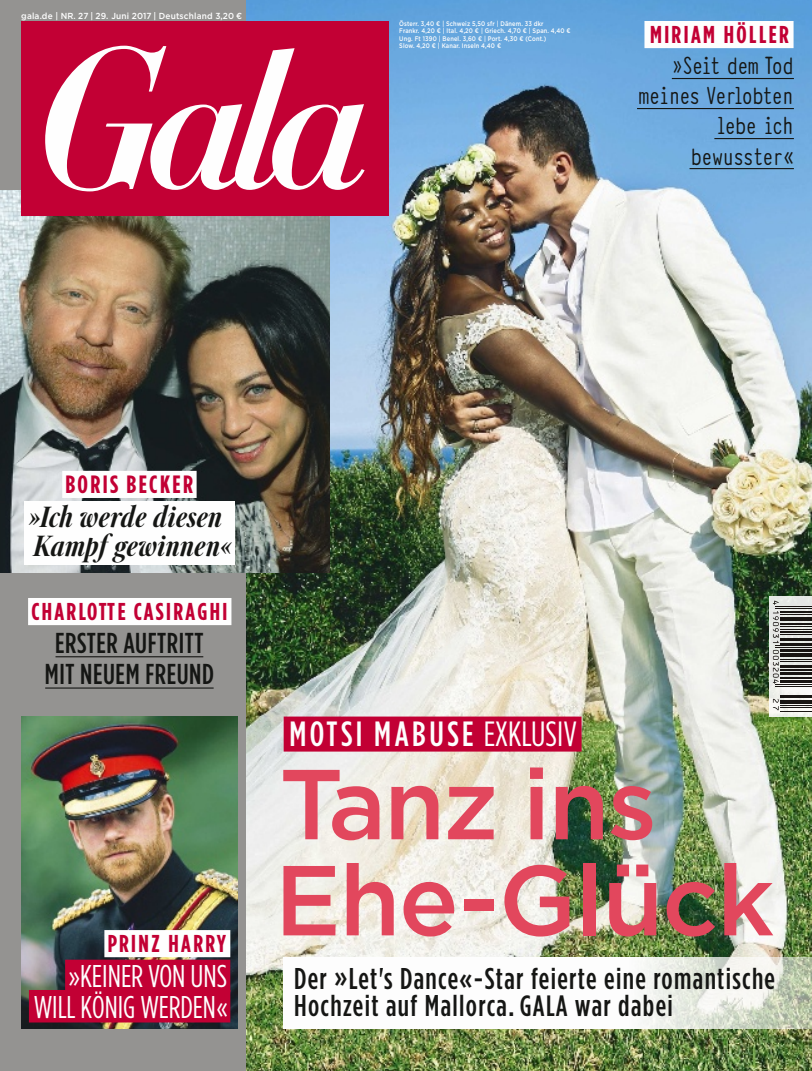
<style>
.page{position:relative;width:812px;height:1071px;background:#fff}
.page>*{position:absolute;margin:0;border:0;box-sizing:border-box;transform-origin:0 0}
.Cover_HL__pHL{font:500 99px "Gotham";letter-spacing:-.02em;color:#e2475d}
.Cover_Dachzeile_Goth{font:500 35px "Gotham Condensed";letter-spacing:.1em;color:#fefefe}
.Cover_Gotham_con_rot{font:31.38px "Gotham Condensed";color:#fefefe}
.Cover_Titel_Sub__pSU{font:500 30px "Gotham Condensed";letter-spacing:.045em;color:#151614}
.Cover_GlanzGala_ital{font:28.75px/28.8px "Glanz Gala Semibold Txt Italic";letter-spacing:-.005em;color:#151614;scale:.96 1}
.Cover_Gotham_condens{font:500 28.75px "Gotham Condensed";letter-spacing:.02em;color:#151614}
.Cover_Gotham_condens-2{font:27.5px "Typewriter Condensed";letter-spacing:-.065em;color:#151614;scale:.95 1}
.Cover_Gotham_condens-3{font:700 25px "Gotham Condensed";letter-spacing:.1em;color:#c20034}
.Cover_Gotham_condens-4{font:700 24.38px "Gotham Condensed";letter-spacing:.1em;color:#c20034}
.Cover_Ausgabe__pHW{font:500 8.75px "Gotham";letter-spacing:.02em;color:#fefefe;scale:.95 1}
.Cover_Ausgabe__pHW-2{font:500 6.62px/7.5px "Gotham";letter-spacing:.02em;color:#fefefe;scale:.86 1}
.s1{font-family:"Gotham Condensed"}
.s2{font-weight:400}
.s3{font-size:29.38px}
</style>
<div class="page">
<div style="left:0;top:0;width:246px;height:1070px;background:#949391"></div>
<img style="left:21px;top:716px;width:216px;height:311px">
<img style="left:246px;top:0;width:565px;height:1070px">
<div style="left:283px;top:716px;width:298px;height:35px;background:#c20034"></div>
<svg style="left:283px;top:956px;width:528px;height:71px"></svg>
<div style="left:28px;top:597px;width:203px;height:28px;background:#fefefe"></div>
<hr style="left:55px;top:656px;width:148px;height:1px;background:#151614">
<hr style="left:45px;top:687px;width:168px;height:1px;background:#151614">
<div style="left:65px;top:959px;width:165px;height:32px;background:#c20034"></div>
<div style="left:29px;top:989px;width:201px;height:33px;background:#c20034"></div>
<div style="left:104px;top:929px;width:126px;height:27px;background:#fefefe"></div>
<div style="left:644px;top:21px;width:149px;height:27px;background:#fefefe"></div>
<hr style="left:671px;top:78px;width:122px;height:1px;background:#151614">
<hr style="left:637px;top:108px;width:156px;height:1px;background:#151614">
<hr style="left:714px;top:138px;width:79px;height:1px;background:#151614">
<hr style="left:689px;top:168px;width:104px;height:1px;background:#151614">
<svg style="left:769px;top:596px;width:42px;height:120px"></svg>
<svg style="left:770px;top:597px;width:41px;height:119px;fill:#e6e9e5"></svg>
<hr style="left:774px;top:606px;width:37px;height:1px;background:#1b1714">
<hr style="left:774px;top:608px;width:37px;height:1px;background:#1b1714">
<hr style="left:779px;top:610px;width:32px;height:2px;background:#1b1714">
<hr style="left:779px;top:614px;width:32px;height:1px;background:#1b1714">
<hr style="left:779px;top:616px;width:32px;height:1px;background:#1b1714">
<hr style="left:779px;top:618px;width:32px;height:2px;background:#1b1714">
<hr style="left:779px;top:623px;width:32px;height:2px;background:#1b1714">
<hr style="left:779px;top:625px;width:32px;height:1px;background:#1b1714">
<hr style="left:779px;top:629px;width:32px;height:1px;background:#1b1714">
<hr style="left:779px;top:631px;width:32px;height:1px;background:#1b1714">
<hr style="left:779px;top:633px;width:32px;height:1px;background:#1b1714">
<hr style="left:779px;top:637px;width:32px;height:1px;background:#1b1714">
<hr style="left:779px;top:639px;width:32px;height:2px;background:#1b1714">
<hr style="left:779px;top:642px;width:32px;height:2px;background:#1b1714">
<hr style="left:774px;top:645px;width:37px;height:1px;background:#1b1714">
<hr style="left:774px;top:647px;width:37px;height:1px;background:#1b1714">
<hr style="left:779px;top:648px;width:32px;height:3px;background:#1b1714">
<hr style="left:779px;top:652px;width:32px;height:1px;background:#1b1714">
<hr style="left:779px;top:654px;width:32px;height:3px;background:#1b1714">
<hr style="left:779px;top:658px;width:32px;height:1px;background:#1b1714">
<hr style="left:779px;top:660px;width:32px;height:1px;background:#1b1714">
<hr style="left:779px;top:664px;width:32px;height:1px;background:#1b1714">
<hr style="left:779px;top:666px;width:32px;height:2px;background:#1b1714">
<hr style="left:779px;top:669px;width:32px;height:1px;background:#1b1714">
<hr style="left:779px;top:672px;width:32px;height:2px;background:#1b1714">
<hr style="left:779px;top:676px;width:32px;height:1px;background:#1b1714">
<hr style="left:779px;top:678px;width:32px;height:1px;background:#1b1714">
<hr style="left:779px;top:679px;width:32px;height:3px;background:#1b1714">
<hr style="left:774px;top:684px;width:37px;height:1px;background:#1b1714">
<hr style="left:774px;top:685px;width:37px;height:1px;background:#1b1714">
<hr style="left:779px;top:694px;width:32px;height:1px;background:#1b1714">
<hr style="left:779px;top:696px;width:32px;height:2px;background:#1b1714">
<hr style="left:779px;top:699px;width:32px;height:2px;background:#1b1714">
<hr style="left:779px;top:702px;width:32px;height:2px;background:#1b1714">
<hr style="left:779px;top:704px;width:32px;height:1px;background:#1b1714">
<hr style="left:779px;top:707px;width:32px;height:1px;background:#1b1714">
<hr style="left:779px;top:710px;width:32px;height:1px;background:#1b1714">
<svg style="left:772px;top:600px;width:6px;height:4px"></svg>
<svg style="left:772px;top:611px;width:6px;height:31px"></svg>
<svg style="left:772px;top:649px;width:6px;height:34px"></svg>
<svg style="left:772px;top:698px;width:6px;height:12px"></svg>
<img style="left:0;top:191px;width:330px;height:381px">
<div style="left:24px;top:500px;width:211px;height:64px;background:#fefefe"></div>
<div style="left:21px;top:21px;width:367px;height:195px;background:#c20034"></div>
<svg style="left:45px;top:46px;width:319px;height:145px"></svg>
<div style="left:62px;top:470px;width:134px;height:28px;background:#fefefe"></div>
<p class="Cover_Ausgabe__pHW" style="left:21px;top:10px;width:234px">gala.de | NR. 27 | 29. Juni 2017 | Deutschland 3,20 €</p>
<p class="Cover_Ausgabe__pHW-2" style="left:399px;top:20px;width:169px">Österr. 3,40 € | Schweiz 5,50 sfr | Dänem. 33 dkr</p>
<p class="Cover_Ausgabe__pHW-2" style="left:399px;top:27px;width:201px">Frankr. 4,20 € | Ital. 4,20 € | Griech. 4,70 € | Span. 4,40 €<br>Ung. Ft 1390 | Benel. 3,60 € | Port. 4,30 € (Cont.)</p>
<p class="Cover_Ausgabe__pHW-2" style="left:399px;top:42px;width:120px">Slow. 4,20 € | Kanar. Inseln 4,40 €</p>
<p class="Cover_Gotham_condens-4" style="left:650px;top:21px;width:140px">MIRIAM HÖLLER</p>
<p class="Cover_Gotham_condens-2" style="left:673px;top:46px;width:129px"><span class="s1">»</span>Seit dem Tod</p>
<p class="Cover_Gotham_condens-2" style="left:638px;top:76px;width:165px">meines Verlobten</p>
<p class="Cover_Gotham_condens-2" style="left:715px;top:106px;width:84px">lebe ich</p>
<p class="Cover_Gotham_condens-2" style="left:690px;top:136px;width:110px">bewusster<span class="s1">«</span></p>
<p class="Cover_Gotham_condens-3" style="left:66px;top:470px;width:129px">BORIS BECKER</p>
<p class="Cover_GlanzGala_ital" style="left:28px;top:501px;width:215px">»Ich werde diesen<br>Kampf gewinnen«</p>
<p class="Cover_Gotham_condens-4" style="left:31px;top:597px;width:197px">CHARLOTTE CASIRAGHI</p>
<p class="Cover_Gotham_condens" style="left:55px;top:626px;width:150px">ERSTER AUFTRITT</p>
<p class="Cover_Gotham_condens" style="left:45px;top:657px;width:170px">MIT NEUEM FREUND</p>
<p class="Cover_Gotham_condens-4" style="left:108px;top:929px;width:120px">PRINZ HARRY</p>
<p class="Cover_Gotham_con_rot" style="left:68px;top:959px;width:160px">»KEINERVON UNS</p>
<p class="Cover_Gotham_con_rot" style="left:34px;top:989px;width:196px">WILL KÖNIG WERDEN«</p>
<p class="Cover_Dachzeile_Goth" style="left:289px;top:714px;width:289px">MOTSI MABUSE <span class="s2">EXKLUSIV</span></p>
<p class="Cover_HL__pHL" style="left:279px;top:739px;width:379px">Tanz ins</p>
<p class="Cover_HL__pHL" style="left:274px;top:835px;width:501px">Ehe-Glück</p>
<p class="Cover_Titel_Sub__pSU" style="left:294px;top:961px;width:482px">Der »Let's Dance«-Star feierte eine romantische</p>
<p class="Cover_Titel_Sub__pSU" style="left:294px;top:988px;width:380px">Hochzeit auf Mallorca. <span class="s3">GALA</span> war dabei</p>
</div>
